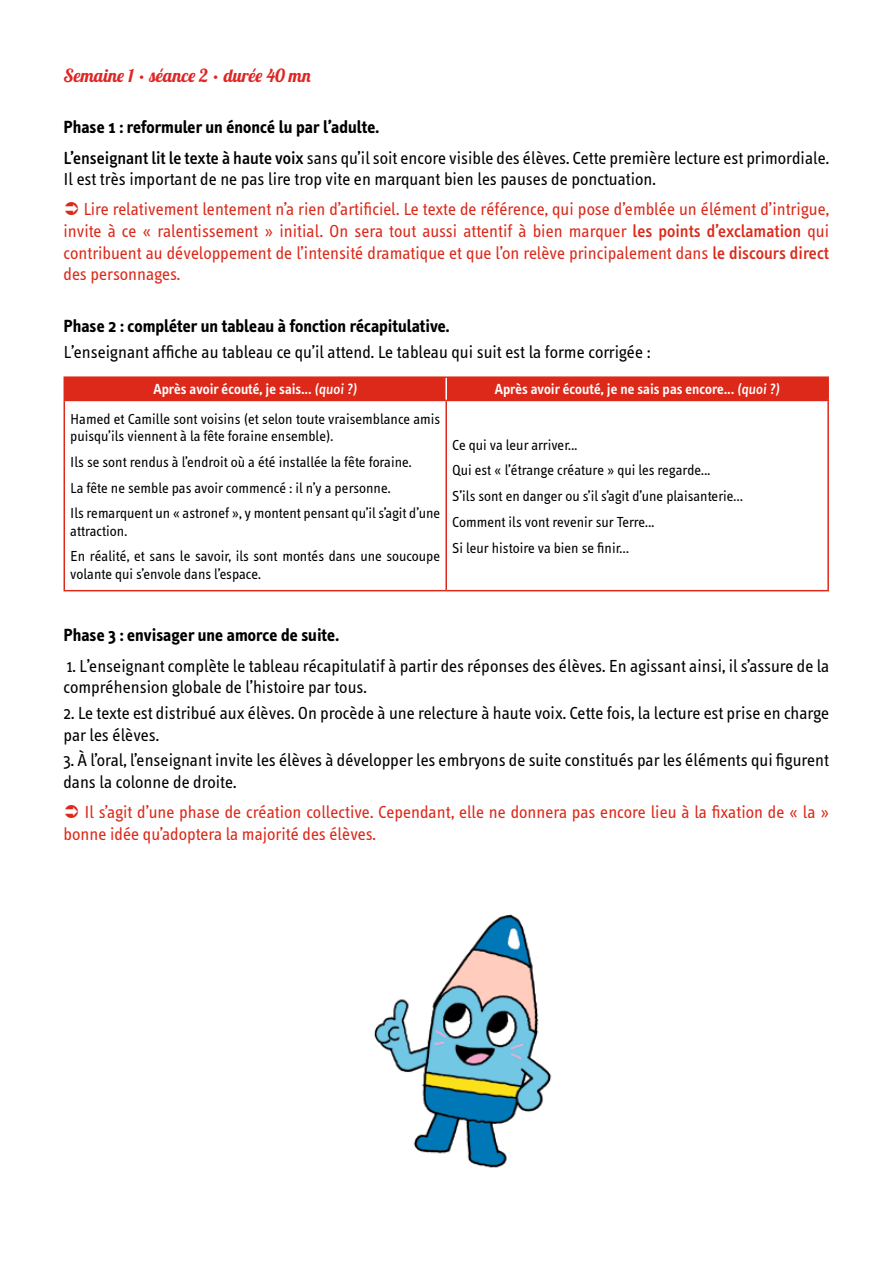
<style>
.page{position:relative;width:893px;height:1263px;background:#fff}
.page>*{position:absolute;margin:0;border:0;box-sizing:border-box;transform-origin:0 0}
.t1{font:18px/21.6px "Info Text";color:#000}
.t2{font:18px/21.6px "Info Text";color:#dc291a;text-align:justify}
.t3{font:700 18px "Info Text";color:#000}
.t4{font:18px "Lobster";color:#de2624}
.t5{font:15px/25.8px "Info Text";color:#000}
.t6{font:600 15px "Info Text";color:#fff}
.s1{font-weight:700}
.s2{font-weight:500}
</style>
<div class="page">
<hr style="left:64px;top:376px;width:382px;height:2px;background:#dc291a">
<div style="left:64px;top:378px;width:763px;height:22px;background:#dc291a"></div>
<hr style="left:446px;top:376px;width:383px;height:2px;background:#dc291a">
<hr style="left:827px;top:378px;width:2px;height:22px;background:#dc291a">
<hr style="left:64px;top:400px;width:382px;height:1px;background:#dc291a">
<hr style="left:64px;top:401px;width:1px;height:189px;background:#dc291a">
<hr style="left:446px;top:400px;width:383px;height:1px;background:#dc291a">
<hr style="left:445px;top:401px;width:2px;height:189px;background:#dc291a">
<hr style="left:827px;top:401px;width:2px;height:189px;background:#dc291a">
<hr style="left:64px;top:590px;width:382px;height:1px;background:#dc291a">
<hr style="left:446px;top:590px;width:383px;height:1px;background:#dc291a">
<hr style="left:445px;top:378px;width:2px;height:22px;background:#fff">
<img style="left:374px;top:914px;width:178px;height:254px">
<p class="t4" style="left:64px;top:64px;width:249px">Semaine 1 • séance 2 • durée 40 mn</p>
<p class="t1" style="left:64px;top:113px;width:767px;line-height:30.2px"><span class="s1">Phase 1 : reformuler un énoncé lu par l’adulte.<br></span><span class="s2">L’enseignant lit le texte à haute voix</span> sans qu’il soit encore visible des élèves. Cette première lecture est primordiale.</p>
<p class="t1" style="left:64px;top:169px;width:594px">Il est très important de ne pas lire trop vite en marquant bien les pauses de ponctuation.</p>
<p class="t2" style="left:64px;top:199px;width:767px;text-indent:20px">Lire relativement lentement n’a rien d’artificiel. Le texte de référence, qui pose d’emblée un élément d’intrigue, invite à ce « ralentissement » initial. On sera tout aussi attentif à bien marquer <span class="s2">les points d’exclamation</span> qui contribuent au développement de l’intensité dramatique et que l’on relève principalement dans <span class="s2">le discours direct </span>des personnages.</p>
<p class="t3" style="left:64px;top:316px;width:388px">Phase 2 : compléter un tableau à fonction récapitulative.</p>
<p class="t1" style="left:64px;top:341px;width:588px">L’enseignant affiche au tableau ce qu’il attend. Le tableau qui suit est la forme corrigée :</p>
<p class="t6" style="left:154px;top:381px;width:206px">Après avoir écouté, je sais... <span class="s2">(quoi?)</span></p>
<p class="t6" style="left:495px;top:381px;width:288px">Après avoir écouté, je ne sais pas encore... <span class="s2">(quoi?)</span></p>
<p class="t5" style="left:70px;top:410px;width:371px;line-height:17.2px">Hamed et Camille sont voisins (et selon toute vraisemblance amis puisqu’ils viennent à la fête foraine ensemble).</p>
<p class="t5" style="left:70px;top:449px;width:371px">Ils se sont rendus à l’endroit où a été installée la fête foraine.<br>La fête ne semble pas avoir commencé : il n’y a personne.<br>Ils remarquent un « astronef », y montent pensant qu’il s’agit d’une</p>
<p class="t5" style="left:70px;top:518px;width:371px">attraction.<br>En réalité, et sans le savoir, ils sont montés dans une soucoupe</p>
<p class="t5" style="left:70px;top:561px;width:192px">volante qui s’envole dans l’espace.</p>
<p class="t5" style="left:452px;top:432px;width:292px">Ce qui va leur arriver...<br>Qui est « l’étrange créature » qui les regarde...<br>S’ils sont en danger ou s’il s’agit d’une plaisanterie...<br>Comment ils vont revenir sur Terre...<br>Si leur histoire va bien se finir...</p>
<p class="t3" style="left:64px;top:625px;width:277px">Phase 3 : envisager une amorce de suite.</p>
<p class="t1" style="left:64px;top:655px;width:767px">1. L’enseignant complète le tableau récapitulatif à partir des réponses des élèves. En agissant ainsi, il s’assure de la compréhension globale de l’histoire par tous.</p>
<p class="t1" style="left:64px;top:702px;width:767px">2. Le texte est distribué aux élèves. On procède à une relecture à haute voix. Cette fois, la lecture est prise en charge par les élèves.</p>
<p class="t1" style="left:64px;top:750px;width:767px">3. À l’oral, l’enseignant invite les élèves à développer les embryons de suite constitués par les éléments qui figurent dans la colonne de droite.</p>
<p class="t2" style="left:64px;top:801px;width:767px;text-indent:21px">Il s’agit d’une phase de création collective. Cependant, elle ne donnera pas encore lieu à la fixation de « la » bonne idée qu’adoptera la majorité des élèves.</p>
</div>
